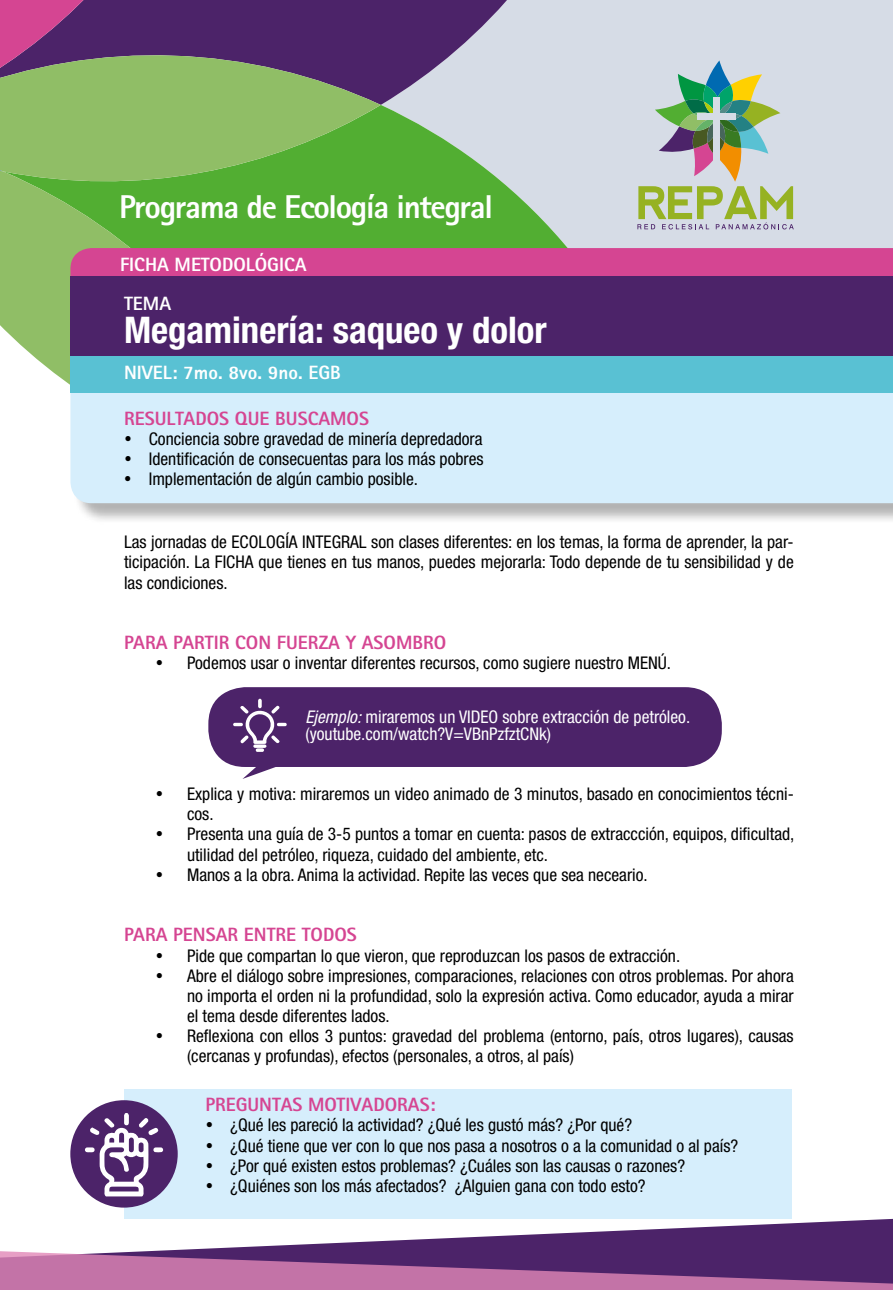
<style>
.page{position:relative;width:893px;height:1290px;background:#fff}
.page>*{position:absolute;margin:0;border:0;box-sizing:border-box;transform-origin:0 0}
.t1{font:700 condensed 36.75px "Helvetica Neue LT Std";color:#fff}
.t2{font:800 33.07px "Rotis Sans Serif";letter-spacing:-.04em;color:#fff}
.t3{font:800 19.25px "Rotis Sans Serif";color:#d54592}
.t4{font:800 19.25px/38.7px "Rotis Sans Serif";color:#fff}
.t5{font:condensed 17.5px/20.1px "Helvetica Neue LT Std";color:#000}
.t6{font:condensed 17.5px/17.5px "Helvetica Neue LT Std";color:#fff}
.s1{font-style:italic}
</style>
<div class="page">
<div style="left:614px;top:0;width:279px;height:248px;background:#d6dce6"></div>
<svg style="left:296px;top:105px;width:385px;height:143px;background:#97c690"></svg>
<svg style="left:0;top:197px;width:296px;height:188px;background:#7fbc5d"></svg>
<svg style="left:207px;top:0;width:407px;height:105px;background:#9889ae"></svg>
<svg style="left:0;top:39px;width:381px;height:158px;background:#73a157"></svg>
<svg style="left:0;top:138px;width:3px;height:33px"></svg>
<svg style="left:0;top:0;width:207px;height:126px;background:#7f776c"></svg>
<div style="left:73px;top:251px;width:820px;height:274px;background:#000;opacity:.3"></div>
<div style="left:70px;top:393px;width:823px;height:110px;background:#d6eefc"></div>
<div style="left:70px;top:353px;width:823px;height:40px;background:#59c1d3"></div>
<div style="left:70px;top:248px;width:823px;height:28px;background:#d54592"></div>
<div style="left:70px;top:276px;width:823px;height:79px;background:#4c2369"></div>
<div style="left:124px;top:1089px;width:668px;height:130px;background:#d6eefc"></div>
<svg style="left:0;top:1218px;width:893px;height:72px"></svg>
<svg style="left:637px;top:60px;width:157px;height:169px;background:#b2c1ad"></svg>
<div style="left:208px;top:687px;width:514px;height:80px;background:#4c2369;border-radius:37px"></div>
<svg style="left:233px;top:699px;width:54px;height:80px"></svg>
<div style="left:70px;top:1100px;width:108px;height:107px;background:#4c2369;border-radius:50%"></div>
<svg style="left:85px;top:1113px;width:78px;height:83px"></svg>
<h2 class="t2" style="left:119px;top:186px;width:375px">Programa de Ecología integral</h2>
<p class="t4" style="left:120px;top:245px;width:188px">FICHA METODOLÓGICA<br>TEMA</p>
<h1 class="t1" style="left:124px;top:308px;width:424px">Megaminería: saqueo y dolor</h1>
<p class="t4" style="left:124px;top:353px;width:218px">NIVEL: 7mo. 8vo. 9no. EGB</p>
<p class="t3" style="left:124px;top:406px;width:246px">RESULTADOS QUE BUSCAMOS</p>
<p class="t5" style="left:124px;top:428px;width:360px">• Conciencia sobre gravedad de minería depredadora</p>
<p class="t5" style="left:124px;top:448px;width:361px">• Identificación de consecuentas para los más pobres</p>
<p class="t5" style="left:124px;top:469px;width:295px">• Implementación de algún cambio posible.</p>
<p class="t5" style="left:124px;top:532px;width:671px;text-align:justify">Las jornadas de ECOLOGÍA INTEGRAL son clases diferentes: en los temas, la forma de aprender, la par&shy;ticipación. La FICHA que tienes en tus manos, puedes mejorarla: Todo depende de tu sensibilidad y de las condiciones.</p>
<p class="t3" style="left:124px;top:630px;width:324px">PARA PARTIR CON FUERZA Y ASOMBRO</p>
<p class="t5" style="left:156px;top:653px;width:517px">• Podemos usar o inventar diferentes recursos, como sugiere nuestro MENÚ.</p>
<p class="t6" style="left:306px;top:707px;width:386px"><span class="s1">Ejemplo:</span> miraremos un VIDEO sobre extracción de petróleo. (youtube.com/watch?V=VBnPzfztCNk)</p>
<p class="t5" style="left:187px;top:784px;width:608px;text-indent:-32px">• Explica y motiva: miraremos un video animado de 3 minutos, basado en conocimientos técni&shy;cos.</p>
<p class="t5" style="left:187px;top:824px;width:609px;text-indent:-32px">• Presenta una guía de 3-5 puntos a tomar en cuenta: pasos de extraccción, equipos, dificultad, utilidad del petróleo, riqueza, cuidado del ambiente, etc.</p>
<p class="t5" style="left:156px;top:864px;width:494px">• Manos a la obra. Anima la actividad. Repite las veces que sea neceario.</p>
<p class="t3" style="left:124px;top:922px;width:234px">PARA PENSAR ENTRE TODOS</p>
<p class="t5" style="left:156px;top:945px;width:526px">• Pide que compartan lo que vieron, que reproduzcan los pasos de extracción.</p>
<p class="t5" style="left:187px;top:965px;width:608px;text-align:justify;text-indent:-32px">• Abre el diálogo sobre impresiones, comparaciones, relaciones con otros problemas. Por ahora no importa el orden ni la profundidad, solo la expresión activa. Como educador, ayuda a mirar el tema desde diferentes lados.</p>
<p class="t5" style="left:187px;top:1026px;width:608px;text-indent:-32px">• Reflexiona con ellos 3 puntos: gravedad del problema (entorno, país, otros lugares), causas (cercanas y profundas), efectos (personales, a otros, al país)</p>
<p class="t3" style="left:205px;top:1092px;width:231px">PREGUNTAS MOTIVADORAS:</p>
<p class="t5" style="left:205px;top:1115px;width:428px">• ¿Qué les pareció la actividad? ¿Qué les gustó más? ¿Por qué?</p>
<p class="t5" style="left:205px;top:1135px;width:534px">• ¿Qué tiene que ver con lo que nos pasa a nosotros o a la comunidad o al país?</p>
<p class="t5" style="left:205px;top:1155px;width:481px">• ¿Por qué existen estos problemas? ¿Cuáles son las causas o razones?</p>
<p class="t5" style="left:205px;top:1175px;width:442px">• ¿Quiénes son los más afectados? ¿Alguien gana con todo esto?</p>
</div>
